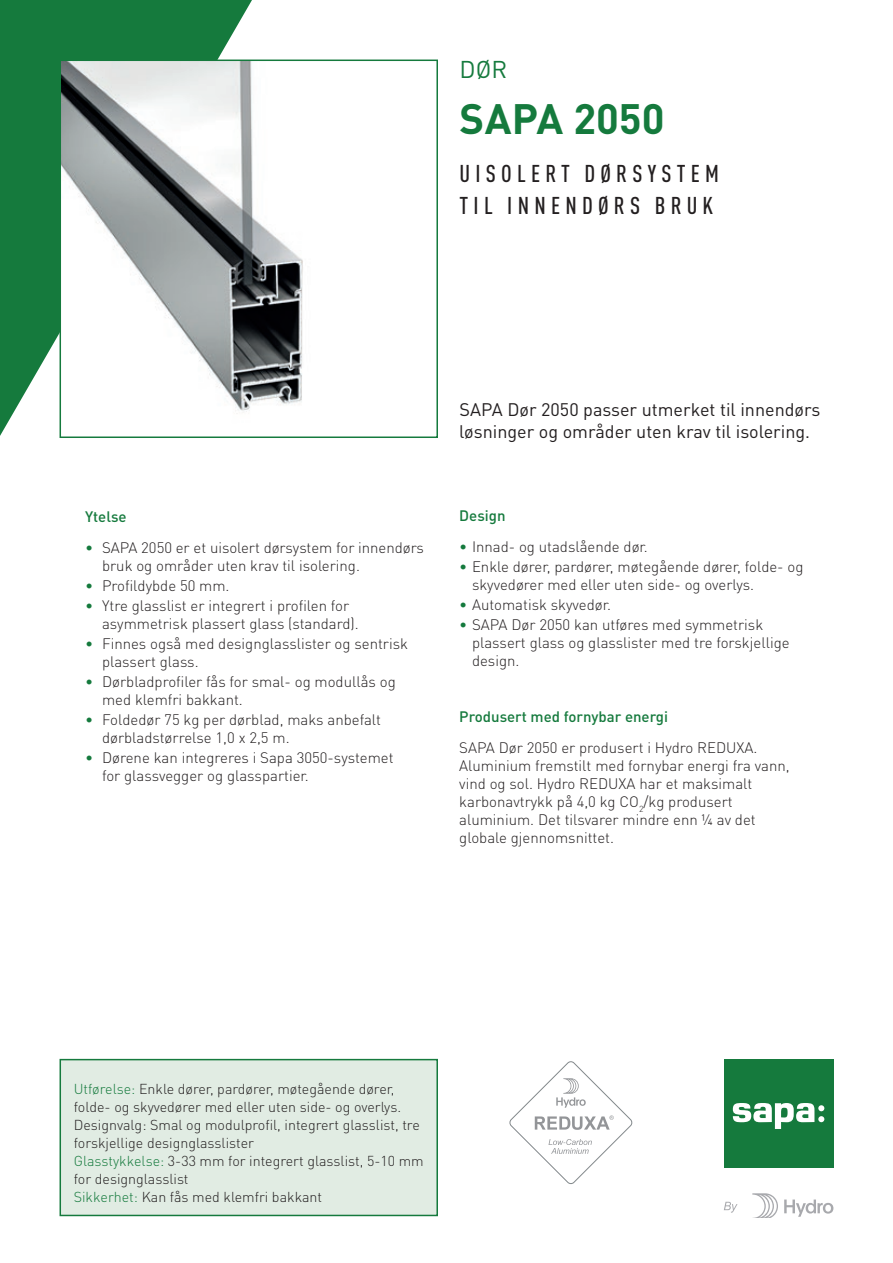
<style>
.page{position:relative;width:893px;height:1263px;background:#fff}
.page>*{position:absolute;margin:0;border:0;box-sizing:border-box;transform-origin:0 0}
.t1{font:700 42px "DIN Pro";color:#157a3d}
.t2{font:500 condensed 24px/31.5px "DIN Pro";letter-spacing:.22em;color:#231f20}
.t3{font:24px "DIN Pro";color:#157a3d}
.t4{font:18px/21.8px "DIN Pro";color:#231f20}
.t5{font:300 15px/18px "DIN Pro";color:#231f20}
.t6{font:500 15px "DIN Pro";color:#157a3d}
.t7{font:300 14.25px/18px "DIN Pro";color:#231f20}
.s1{color:#157a3d}
</style>
<div class="page">
<svg style="left:0;top:0;width:252px;height:436px;background:#2c8750"></svg>
<div style="left:60px;top:1059px;width:377px;height:156px;background:#e1ece3"></div>
<div style="left:60px;top:1059px;width:378px;height:157px;border:2px solid #157a3d"></div>
<div style="left:724px;top:1059px;width:109px;height:108px;background:#157a3d"></div>
<svg style="left:733px;top:1103px;width:91px;height:26px"></svg>
<svg style="left:784px;top:1199px;width:49px;height:18px"></svg>
<svg style="left:752px;top:1193px;width:26px;height:25px"></svg>
<svg style="left:724px;top:1202px;width:13px;height:11px"></svg>
<img style="left:63px;top:63px;width:240px;height:372px">
<div style="left:60px;top:60px;width:378px;height:378px;border:2px solid #157a3d"></div>
<svg style="left:509px;top:1061px;width:124px;height:123px"></svg>
<h2 class="t3" style="left:459px;top:53px;width:50px">DØR</h2>
<h1 class="t1" style="left:459px;top:90px;width:207px">SAPA 2050</h1>
<h2 class="t2" style="left:459px;top:156px;width:261px">UISOLERT DØRSYSTEM<br>TIL INNENDØRS BRUK</h2>
<p class="t6" style="left:85px;top:506px;width:43px">Ytelse</p>
<p class="t5" style="left:102px;top:537px;width:323px;text-indent:-17px"><span class="s1">•</span> SAPA 2050 er et uisolert dørsystem for innendørs bruk og områder uten krav til isolering.</p>
<p class="t5" style="left:85px;top:576px;width:146px"><span class="s1">•</span> Profildybde 50 mm.</p>
<p class="t5" style="left:102px;top:596px;width:258px;text-indent:-17px"><span class="s1">•</span> Ytre glasslist er integrert i profilen for asymmetrisk plassert glass (standard).</p>
<p class="t5" style="left:102px;top:634px;width:308px;text-indent:-17px"><span class="s1">•</span> Finnes også med designglasslister og sentrisk plassert glass.</p>
<p class="t5" style="left:102px;top:672px;width:295px;text-indent:-17px"><span class="s1">•</span> Dørbladprofiler fås for smal- og modullås og med klemfri bakkant.</p>
<p class="t5" style="left:102px;top:710px;width:281px;text-indent:-17px"><span class="s1">•</span> Foldedør 75 kg per dørblad, maks anbefalt dørbladstørrelse 1,0 x 2,5 m.</p>
<p class="t5" style="left:102px;top:748px;width:293px;text-indent:-17px"><span class="s1">•</span> Dørene kan integreres i Sapa 3050-systemet for glassvegger og glasspartier.</p>
<p class="t4" style="left:459px;top:398px;width:363px">SAPA Dør 2050 passer utmerket til innendørs løsninger og områder uten krav til isolering.</p>
<p class="t6" style="left:459px;top:505px;width:48px">Design</p>
<p class="t5" style="left:459px;top:537px;width:190px"><span class="s1">•</span> Innad- og utadslående dør.</p>
<p class="t5" style="left:472px;top:557px;width:333px;text-indent:-13px"><span class="s1">•</span> Enkle dører, pardører, møtegående dører, folde- og skyvedører med eller uten side- og overlys.</p>
<p class="t5" style="left:459px;top:595px;width:153px"><span class="s1">•</span> Automatisk skyvedør.</p>
<p class="t5" style="left:472px;top:615px;width:319px;text-indent:-13px"><span class="s1">•</span> SAPA Dør 2050 kan utføres med symmetrisk plassert glass og glasslister med tre forskjellige design.</p>
<p class="t6" style="left:459px;top:707px;width:210px">Produsert med fornybar energi</p>
<p class="t5" style="left:459px;top:738px;width:332px">SAPA Dør 2050 er produsert i Hydro REDUXA.<br>Aluminium fremstilt med fornybar energi fra vann, vind og sol. Hydro REDUXA har et maksimalt karbonavtrykk på 4,0 kg CO<sub>2</sub>/kg produsert aluminium. Det tilsvarer mindre enn ¼ av det globale gjennomsnittet.</p>
<p class="t7" style="left:74px;top:1079px;width:351px"><span class="s1">Utførelse:</span> Enkle dører, pardører, møtegående dører, folde- og skyvedører med eller uten side- og overlys.<br>Designvalg: Smal og modulprofil, integrert glasslist, tre forskjellige designglasslister<br><span class="s1">Glasstykkelse:</span> 3-33 mm for integrert glasslist, 5-10 mm for designglasslist<br><span class="s1">Sikkerhet:</span> Kan fås med klemfri bakkant</p>
</div>
